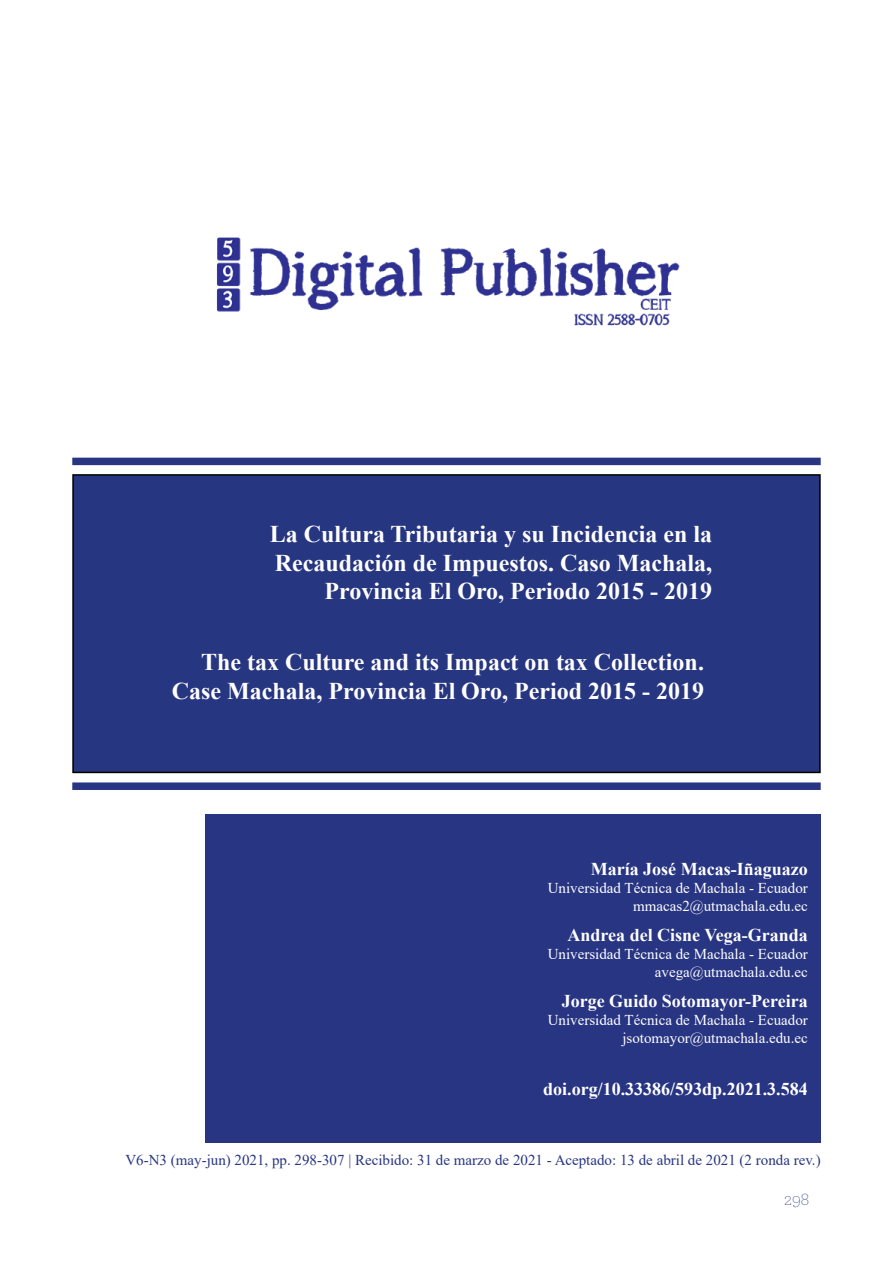
<style>
.page{position:relative;width:893px;height:1263px;background:#fff}
.page>*{position:absolute;margin:0;border:0;box-sizing:border-box;transform-origin:0 0}
.t1{font:700 24px/28.8px "Times New Roman";color:#fff;text-align:right}
.t2{font:700 18px "Times New Roman";color:#fff}
.t3{font:200 18px "Archer";color:#283583}
.t4{font:15px/18px "Times New Roman";color:#fff;text-align:right}
.t5{font:15px "Times New Roman";color:#283583}
</style>
<div class="page">
<img style="left:217px;top:237px;width:463px;height:89px">
<div style="left:72px;top:458px;width:749px;height:7px;background:#283583"></div>
<div style="left:72px;top:782px;width:749px;height:8px;background:#283583"></div>
<div style="left:73px;top:475px;width:747px;height:297px;background:#273680"></div>
<div style="left:72px;top:474px;width:749px;height:299px;border:2px solid #000"></div>
<div style="left:205px;top:814px;width:615px;height:329px;background:#283583"></div>
<p class="t1" style="left:270px;top:519px;width:444px">La Cultura Tributaria y su Incidencia en la<br>Recaudación de Impuestos. Caso Machala,<br>Provincia El Oro, Periodo 2015 - 2019</p>
<p class="t1" style="left:172px;top:646px;width:534px">The tax Culture and its Impact on tax Collection.<br>Case Machala, Provincia El Oro, Period 2015 - 2019</p>
<p class="t2" style="left:591px;top:856px;width:218px">María José Macas-Iñaguazo</p>
<p class="t4" style="left:548px;top:878px;width:262px">Universidad Técnica de Machala - Ecuador mmacas2@utmachala.edu.ec</p>
<p class="t2" style="left:568px;top:922px;width:242px">Andrea del Cisne Vega-Granda</p>
<p class="t4" style="left:548px;top:944px;width:262px">Universidad Técnica de Machala - Ecuador avega@utmachala.edu.ec</p>
<p class="t2" style="left:562px;top:988px;width:247px">Jorge Guido Sotomayor-Pereira</p>
<p class="t4" style="left:548px;top:1010px;width:262px">Universidad Técnica de Machala - Ecuador jsotomayor@utmachala.edu.ec</p>
<p class="t2" style="left:543px;top:1076px;width:266px">doi.org/10.33386/593dp.2021.3.584</p>
<p class="t5" style="left:125px;top:1149px;width:697px">V6-N3 (may-jun) 2021, pp. 298-307 | Recibido: 31 de marzo de 2021 - Aceptado: 13 de abril de 2021 (2 ronda rev.)</p>
<p class="t3" style="left:784px;top:1188px;width:27px">298</p>
</div>
